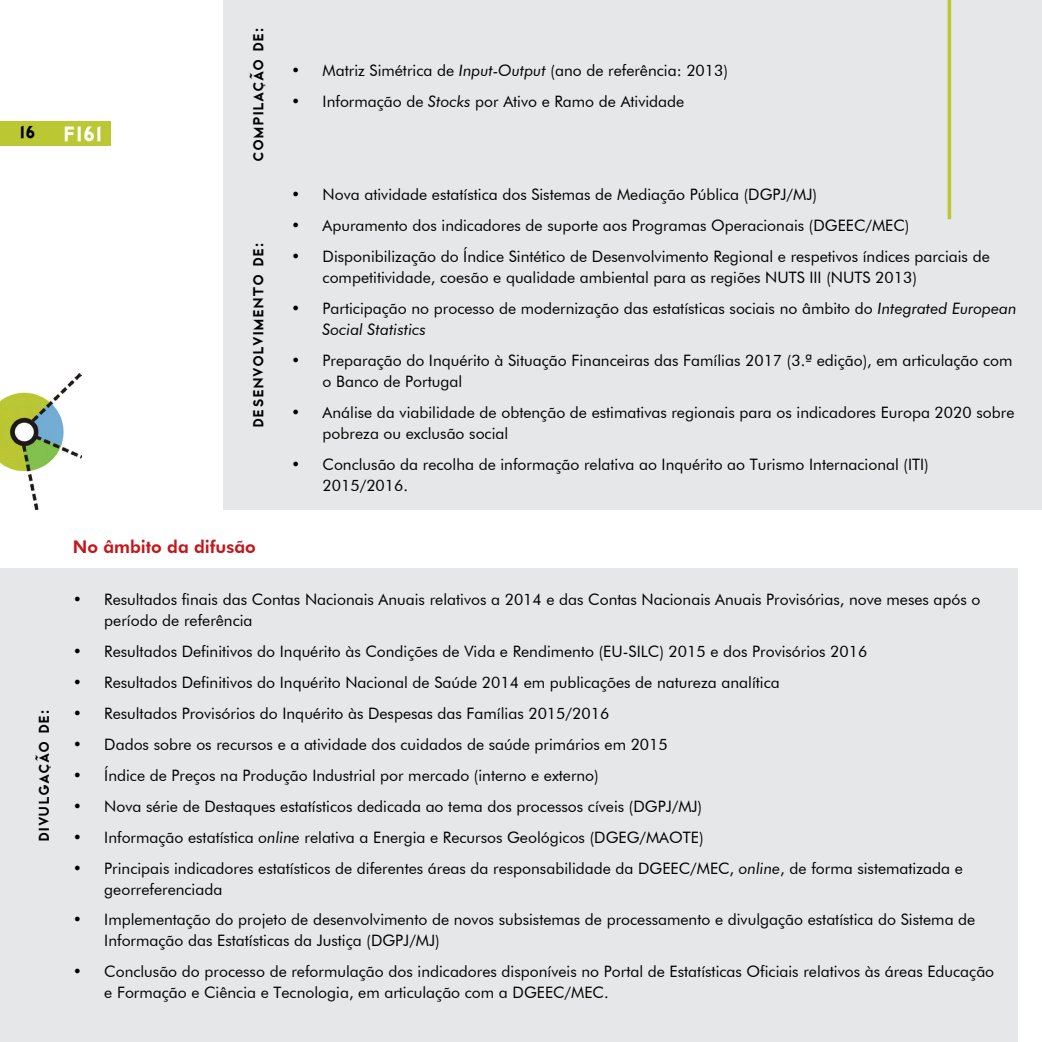
<style>
.page{position:relative;width:1042px;height:1042px;background:#fff}
.page>*{position:absolute;margin:0;border:0;box-sizing:border-box;transform-origin:0 0}
.t1{font:21px "Cityof";color:#fff}
.t2{font:17.5px "Cityof";color:#000}
.t3{font:800 17.5px "Futura BT";color:#c4161c}
.t4{font:15.75px/21px "Futura BT";color:#000}
.s1{font-style:italic}
</style>
<div class="page">
<div style="left:0;top:121px;width:110px;height:25px;background:#bbc733"></div>
<div style="left:223px;top:0;width:819px;height:510px;background:#e6e7e8"></div>
<svg style="left:947px;top:0;width:4px;height:219px"></svg>
<div style="left:0;top:569px;width:1017px;height:473px;background:#e6e7e8"></div>
<img style="left:0;top:374px;width:81px;height:136px">
<p class="t2" style="left:19px;top:123px;width:18px">16</p>
<h1 class="t1" style="left:63px;top:123px;width:41px">FI61</h1>
<p class="t2" style="left:248px;top:162px;width:136px;rotate:-90deg">compilação de:</p>
<p class="t2" style="left:248px;top:428px;width:186px;rotate:-90deg">desenvolvimento de:</p>
<p class="t4" style="left:291px;top:60px;width:438px">• Matriz Simétrica de <span class="s1">Input-Output</span> (ano de referência: 2013)</p>
<p class="t4" style="left:291px;top:91px;width:395px">• Informação de <span class="s1">Stocks</span> por Ativo e Ramo de Atividade</p>
<p class="t4" style="left:291px;top:184px;width:527px">• Nova atividade estatística dos Sistemas de Mediação Pública (DGPJ/MJ)</p>
<p class="t4" style="left:291px;top:215px;width:620px">• Apuramento dos indicadores de suporte aos Programas Operacionais (DGEEC/MEC)</p>
<p class="t4" style="left:323px;top:246px;width:669px;text-indent:-32px">• Disponibilização do Índice Sintético de Desenvolvimento Regional e respetivos índices parciais de competitividade, coesão e qualidade ambiental para as regiões NUTS III (NUTS 2013)</p>
<p class="t4" style="left:323px;top:298px;width:695px;text-indent:-32px">• Participação no processo de modernização das estatísticas sociais no âmbito do <span class="s1">Integrated European<br>Social Statistics</span></p>
<p class="t4" style="left:323px;top:350px;width:691px;text-indent:-32px">• Preparação do Inquérito à Situação Financeiras das Famílias 2017 (3.ª edição), em articulação com o Banco de Portugal</p>
<p class="t4" style="left:323px;top:401px;width:693px;text-indent:-32px">• Análise da viabilidade de obtenção de estimativas regionais para os indicadores Europa 2020 sobre pobreza ou exclusão social</p>
<p class="t4" style="left:323px;top:453px;width:607px;text-indent:-32px">• Conclusão da recolha de informação relativa ao Inquérito ao Turismo Internacional (ITI)<br>2015/2016.</p>
<p class="t2" style="left:34px;top:842px;width:133px;rotate:-90deg">divulgação de:</p>
<p class="t3" style="left:73px;top:536px;width:184px">No âmbito da difusão</p>
<p class="t4" style="left:104px;top:589px;width:878px;text-indent:-32px">• Resultados finais das Contas Nacionais Anuais relativos a 2014 e das Contas Nacionais Anuais Provisórias, nove meses após o período de referência</p>
<p class="t4" style="left:73px;top:641px;width:796px">• Resultados Definitivos do Inquérito às Condições de Vida e Rendimento (EU-SILC) 2015 e dos Provisórios 2016</p>
<p class="t4" style="left:73px;top:672px;width:708px">• Resultados Definitivos do Inquérito Nacional de Saúde 2014 em publicações de natureza analítica</p>
<p class="t4" style="left:73px;top:703px;width:538px">• Resultados Provisórios do Inquérito às Despesas das Famílias 2015/2016</p>
<p class="t4" style="left:73px;top:733px;width:596px">• Dados sobre os recursos e a atividade dos cuidados de saúde primários em 2015</p>
<p class="t4" style="left:73px;top:764px;width:527px">• Índice de Preços na Produção Industrial por mercado (interno e externo)</p>
<p class="t4" style="left:73px;top:795px;width:631px">• Nova série de Destaques estatísticos dedicada ao tema dos processos cíveis (DGPJ/MJ)</p>
<p class="t4" style="left:73px;top:826px;width:632px">• Informação estatística <span class="s1">online</span> relativa a Energia e Recursos Geológicos (DGEG/MAOTE)</p>
<p class="t4" style="left:104px;top:857px;width:860px;text-indent:-32px">• Principais indicadores estatísticos de diferentes áreas da responsabilidade da DGEEC/MEC, <span class="s1">online</span>, de forma sistematizada e georreferenciada</p>
<p class="t4" style="left:104px;top:909px;width:872px;text-indent:-32px">• Implementação do projeto de desenvolvimento de novos subsistemas de processamento e divulgação estatística do Sistema de<br>Informação das Estatísticas da Justiça (DGPJ/MJ)</p>
<p class="t4" style="left:104px;top:961px;width:891px;text-indent:-32px">• Conclusão do processo de reformulação dos indicadores disponíveis no Portal de Estatísticas Oficiais relativos às áreas Educação e Formação e Ciência e Tecnologia, em articulação com a DGEEC/MEC.</p>
</div>
